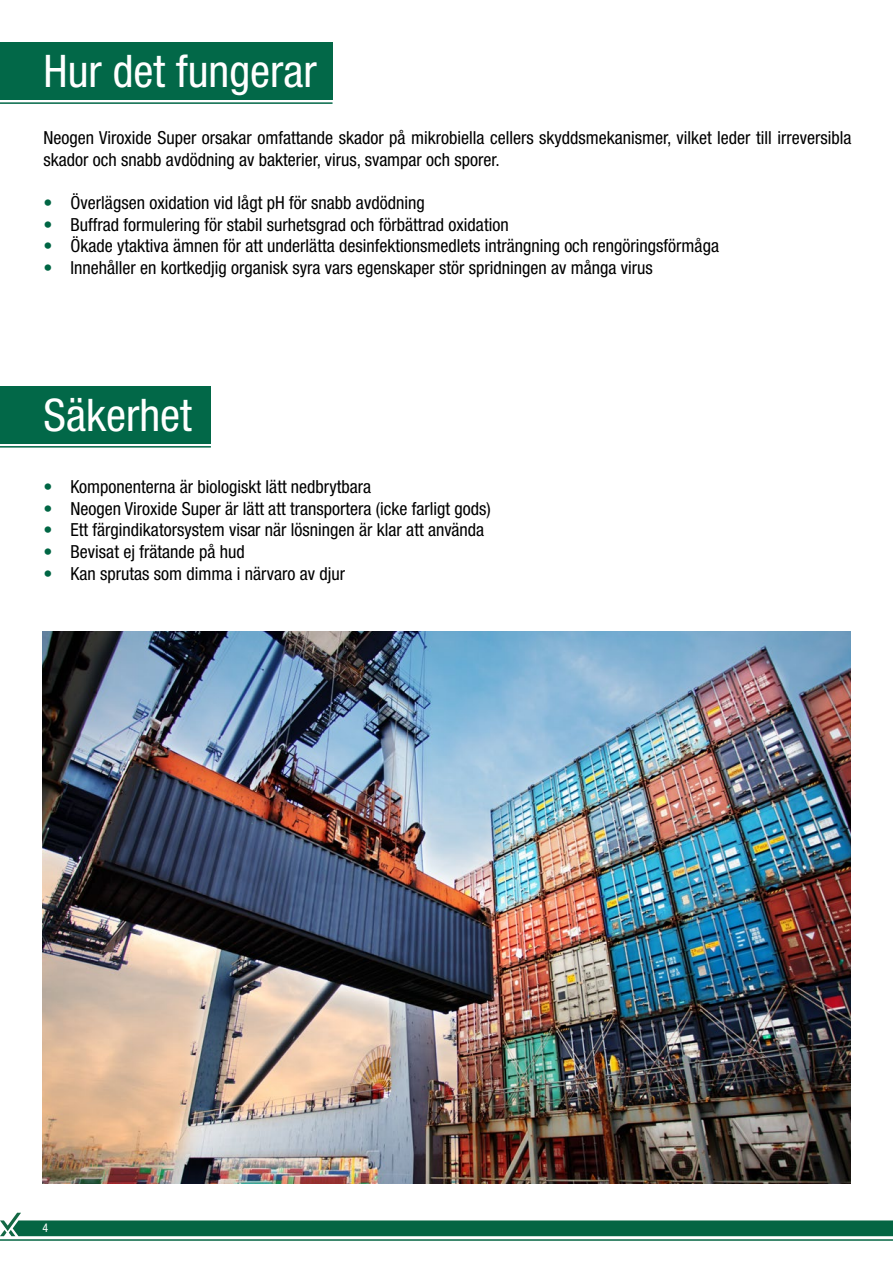
<style>
.page{position:relative;width:893px;height:1263px;background:#fff}
.page>*{position:absolute;margin:0;border:0;box-sizing:border-box;transform-origin:0 0}
.t1{font:condensed 45px "Helvetica Neue LT Std";color:#fff}
.t2{font:condensed 18px/21.6px "Helvetica Neue LT Std";color:#000}
.t3{font:condensed 12px "Helvetica Neue LT Std";color:#fff}
.s1{color:#064}
</style>
<div class="page">
<div style="left:0;top:43px;width:333px;height:57px;background:#026848"></div>
<div style="left:0;top:386px;width:211px;height:57px;background:#026848"></div>
<hr style="left:0;top:102px;width:333px;height:2px;background:#026848">
<hr style="left:0;top:446px;width:211px;height:2px;background:#026848">
<svg style="left:0;top:1213px;width:893px;height:23px"></svg>
<hr style="left:0;top:1239px;width:893px;height:2px;background:#046543">
<img style="left:43px;top:631px;width:807px;height:552px">
<h1 class="t1" style="left:44px;top:45px;width:275px">Hur det fungerar</h1>
<p class="t2" style="left:44px;top:127px;width:809px">Neogen Viroxide Super orsakar omfattande skador på mikrobiella cellers skyddsmekanismer, vilket leder till irreversibla skador och snabb avdödning av bakterier, virus, svampar och sporer.</p>
<p class="t2" style="left:44px;top:192px;width:383px"><span class="s1">•</span> Överlägsen oxidation vid lågt pH för snabb avdödning</p>
<p class="t2" style="left:44px;top:213px;width:467px"><span class="s1">•</span> Buffrad formulering för stabil surhetsgrad och förbättrad oxidation</p>
<p class="t2" style="left:44px;top:235px;width:677px"><span class="s1">•</span> Ökade ytaktiva ämnen för att underlätta desinfektionsmedlets inträngning och rengöringsförmåga</p>
<p class="t2" style="left:44px;top:257px;width:611px"><span class="s1">•</span> Innehåller en kortkedjig organisk syra vars egenskaper stör spridningen av många virus</p>
<h1 class="t1" style="left:44px;top:389px;width:150px">Säkerhet</h1>
<p class="t2" style="left:44px;top:476px;width:329px"><span class="s1">•</span> Komponenterna är biologiskt lätt nedbrytbara</p>
<p class="t2" style="left:44px;top:498px;width:449px"><span class="s1">•</span> Neogen Viroxide Super är lätt att transportera (icke farligt gods)</p>
<p class="t2" style="left:44px;top:519px;width:442px"><span class="s1">•</span> Ett färgindikatorsystem visar när lösningen är klar att använda</p>
<p class="t2" style="left:44px;top:541px;width:203px"><span class="s1">•</span> Bevisat ej frätande på hud</p>
<p class="t2" style="left:44px;top:562px;width:303px"><span class="s1">•</span> Kan sprutas som dimma i närvaro av djur</p>
<p class="t3" style="left:43px;top:1221px;width:7px">4</p>
</div>
